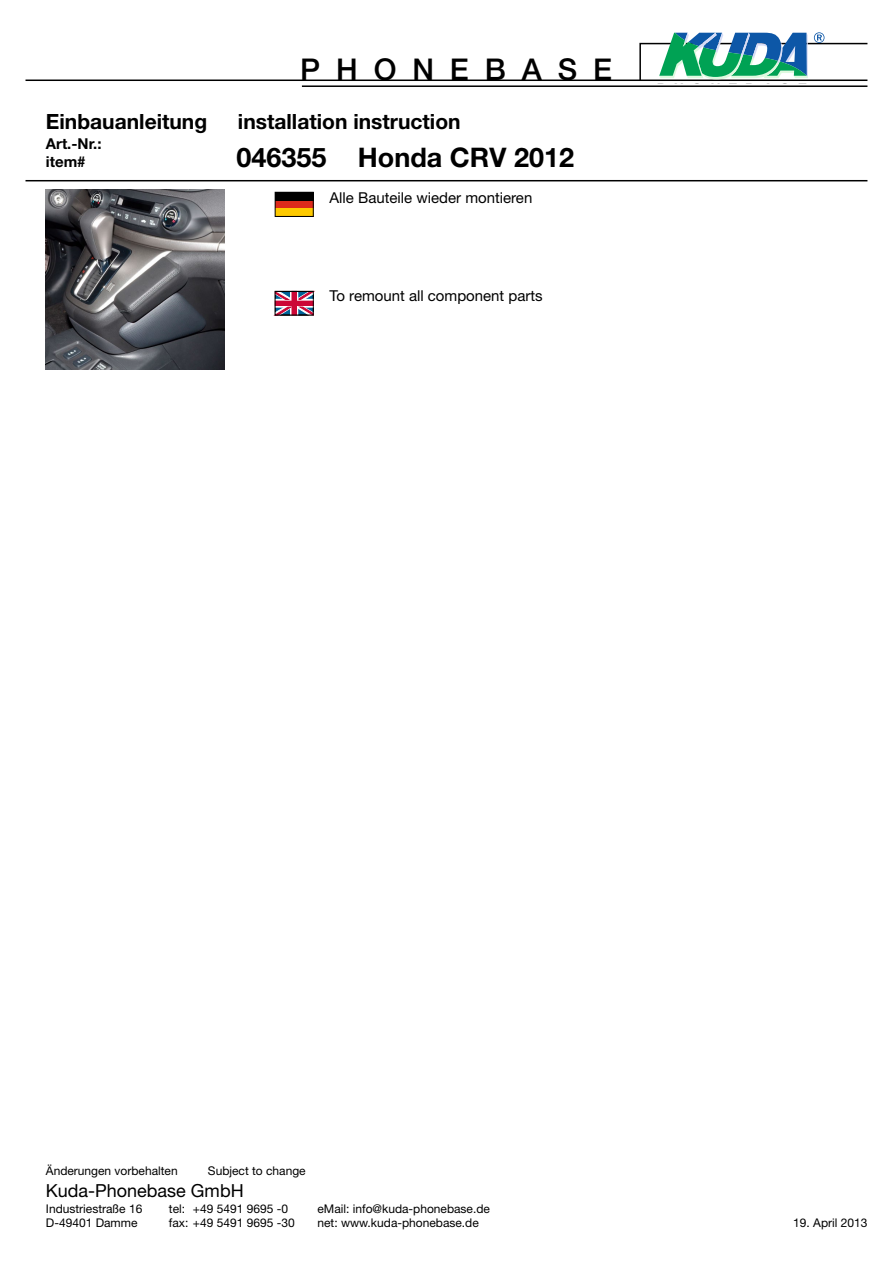
<style>
.page{position:relative;width:893px;height:1263px;background:#fff}
.page>*{position:absolute;margin:0;border:0;box-sizing:border-box;transform-origin:0 0}
.t1{font:500 30px "Helvetica Neue";letter-spacing:.53em;color:#000}
.t2{font:700 27px "Helvetica Neue";color:#000}
.t3{font:700 21px "Helvetica Neue";color:#000}
.t4{font:18px "Helvetica Neue";color:#000}
.t5{font:15px "Helvetica Neue";color:#000}
.t6{font:700 15px/18px "Helvetica Neue";color:#000}
.t7{font:12px "Helvetica Neue";color:#000}
</style>
<div class="page">
<hr style="left:26px;top:80px;width:841px;height:1px;background:#000">
<hr style="left:302px;top:85px;width:565px;height:2px;background:#000">
<svg style="left:275px;top:192px;width:38px;height:25px"></svg>
<svg style="left:275px;top:291px;width:39px;height:24px"></svg>
<svg style="left:639px;top:32px;width:229px;height:49px"></svg>
<img style="left:46px;top:189px;width:179px;height:181px">
<hr style="left:26px;top:180px;width:841px;height:1px;background:#000">
<h1 class="t1" style="left:300px;top:51px;width:313px">PHONEBASE</h1>
<h3 class="t3" style="left:46px;top:109px;width:163px">Einbauanleitung</h3>
<h3 class="t3" style="left:238px;top:109px;width:224px">installation instruction</h3>
<p class="t6" style="left:46px;top:135px;width:57px">Art.-Nr.: item#</p>
<h2 class="t2" style="left:236px;top:140px;width:339px">046355 Honda CRV 2012</h2>
<p class="t5" style="left:330px;top:188px;width:204px">Alle Bauteile wieder montieren</p>
<p class="t5" style="left:330px;top:287px;width:215px">To remount all component parts</p>
<p class="t7" style="left:46px;top:1163px;width:133px">Änderungen vorbehalten</p>
<p class="t7" style="left:208px;top:1163px;width:99px">Subject to change</p>
<p class="t7" style="left:46px;top:1201px;width:98px">Industriestraße 16</p>
<p class="t7" style="left:169px;top:1201px;width:121px">tel: +49 5491 9695 -0</p>
<p class="t7" style="left:317px;top:1201px;width:174px">eMail: info@kuda-phonebase.de</p>
<p class="t7" style="left:46px;top:1216px;width:93px">D-49401 Damme</p>
<p class="t7" style="left:169px;top:1216px;width:127px">fax: +49 5491 9695 -30</p>
<p class="t7" style="left:317px;top:1216px;width:163px">net: www.kuda-phonebase.de</p>
<h3 class="t4" style="left:46px;top:1180px;width:199px">Kuda-Phonebase GmbH</h3>
<p class="t7" style="left:793px;top:1216px;width:76px">19. April 2013</p>
</div>
